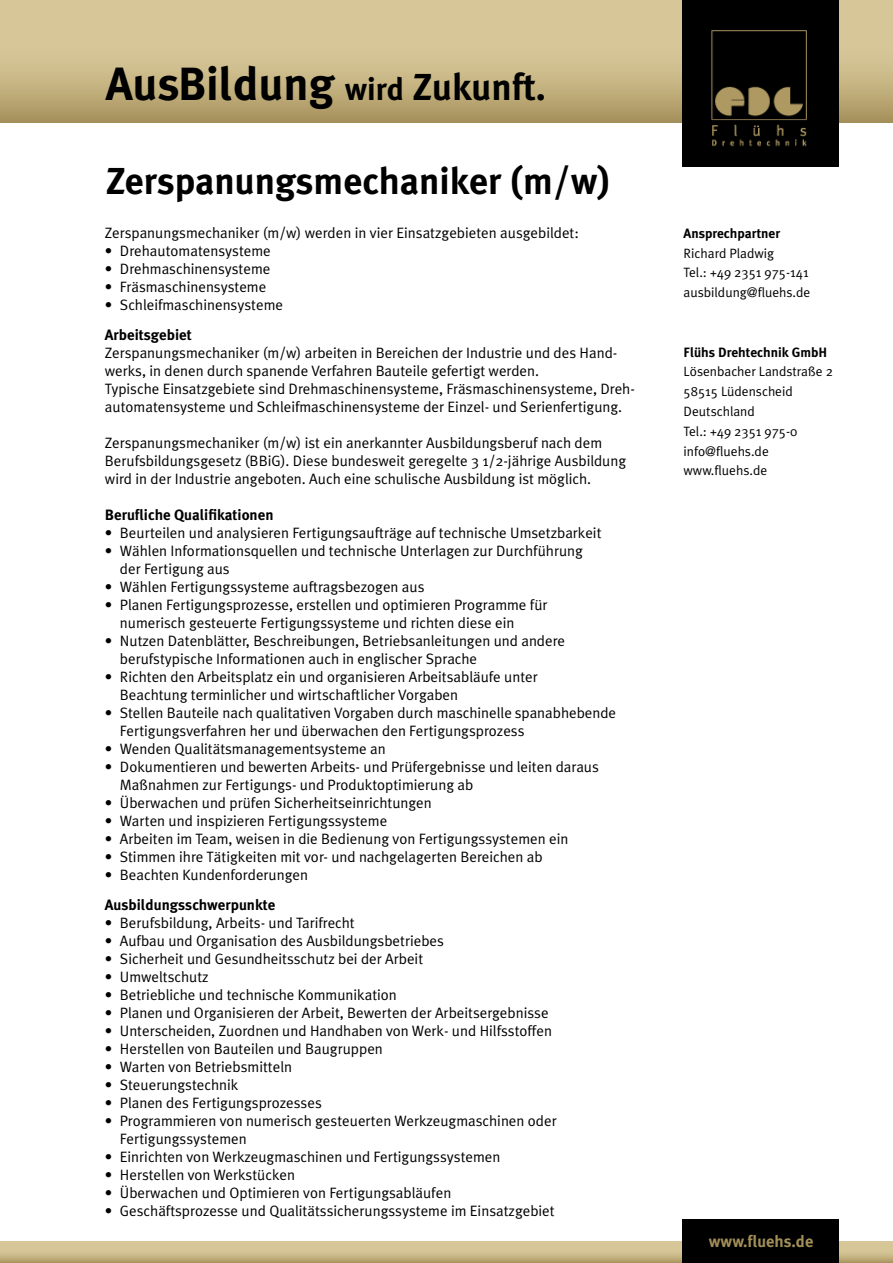
<style>
.page{position:relative;width:893px;height:1263px;background:#fff}
.page>*{position:absolute;margin:0;border:0;box-sizing:border-box;transform-origin:0 0}
.t1{font:700 46.5px "Meta Plus";color:#000}
.t2{font:700 37.5px "Meta Plus";color:#000}
.t3{font:700 16.5px "Meta Plus";color:#a28e58}
.t4{font:15px/18px "Meta Plus Normal";color:#000}
.t5{font:700 15px "Meta Plus";color:#000}
.t6{font:13.5px/19.8px "Meta Plus Normal";color:#000}
.t7{font:700 13.5px "Meta Plus";color:#000}
.s1{font-size:31.5px}
.s2{font-size:37.5px}
</style>
<div class="page">
<svg style="left:0;top:0;width:893px;height:123px;background:#c9b888"></svg>
<img style="left:682px;top:0;width:157px;height:167px">
<svg style="left:0;top:1242px;width:893px;height:21px;background:#cab989"></svg>
<div style="left:682px;top:1219px;width:157px;height:44px;background:#000"></div>
<h1 class="t1" style="left:106px;top:57px;width:441px">AusBildung <span class="s1">wird</span> <span class="s2">Zukunft.</span></h1>
<h2 class="t2" style="left:106px;top:159px;width:506px">Zerspanungsmechaniker (m/w)</h2>
<p class="t4" style="left:105px;top:224px;width:476px">Zerspanungsmechaniker (m/w) werden in vier Einsatzgebieten ausgebildet:</p>
<p class="t4" style="left:105px;top:242px;width:167px">• Drehautomatensysteme</p>
<p class="t4" style="left:105px;top:260px;width:167px">• Drehmaschinensysteme</p>
<p class="t4" style="left:105px;top:278px;width:163px">• Fräsmaschinensysteme</p>
<p class="t4" style="left:105px;top:296px;width:180px">• Schleifmaschinensysteme</p>
<p class="t5" style="left:105px;top:326px;width:88px">Arbeitsgebiet</p>
<p class="t4" style="left:105px;top:344px;width:531px">Zerspanungsmechaniker (m/w) arbeiten in Bereichen der Industrie und des Hand&shy;werks, in denen durch spanende Verfahren Bauteile gefertigt werden.<br>Typische Einsatzgebiete sind Drehmaschinensysteme, Fräsmaschinensysteme, Dreh&shy;automatensysteme und Schleifmaschinensysteme der Einzel- und Serienfertigung.</p>
<p class="t4" style="left:105px;top:434px;width:523px">Zerspanungsmechaniker (m/w) ist ein anerkannter Ausbildungsberuf nach dem<br>Berufsbildungsgesetz (BBiG). Diese bundesweit geregelte 3 1/2-jährige Ausbildung wird in der Industrie angeboten. Auch eine schulische Ausbildung ist möglich.</p>
<p class="t5" style="left:105px;top:506px;width:170px">Berufliche Qualifikationen</p>
<p class="t4" style="left:105px;top:524px;width:498px">• Beurteilen und analysieren Fertigungsaufträge auf technische Umsetzbarkeit</p>
<p class="t4" style="left:120px;top:542px;width:465px;text-indent:-15px">• Wählen Informationsquellen und technische Unterlagen zur Durchführung der Fertigung aus</p>
<p class="t4" style="left:105px;top:578px;width:321px">• Wählen Fertigungssysteme auftragsbezogen aus</p>
<p class="t4" style="left:120px;top:596px;width:429px;text-indent:-15px">• Planen Fertigungsprozesse, erstellen und optimieren Programme für numerisch gesteuerte Fertigungssysteme und richten diese ein</p>
<p class="t4" style="left:120px;top:632px;width:447px;text-indent:-15px">• Nutzen Datenblätter, Beschreibungen, Betriebsanleitungen und andere berufstypische Informationen auch in englischer Sprache</p>
<p class="t4" style="left:120px;top:668px;width:419px;text-indent:-15px">• Richten den Arbeitsplatz ein und organisieren Arbeitsabläufe unter<br>Beachtung terminlicher und wirtschaftlicher Vorgaben</p>
<p class="t4" style="left:120px;top:704px;width:498px;text-indent:-15px">• Stellen Bauteile nach qualitativen Vorgaben durch maschinelle spanabhebende<br>Fertigungsverfahren her und überwachen den Fertigungsprozess</p>
<p class="t4" style="left:105px;top:740px;width:282px">• Wenden Qualitätsmanagementsysteme an</p>
<p class="t4" style="left:120px;top:758px;width:481px;text-indent:-15px">• Dokumentieren und bewerten Arbeits- und Prüfergebnisse und leiten daraus<br>Maßnahmen zur Fertigungs- und Produktoptimierung ab</p>
<p class="t4" style="left:105px;top:794px;width:328px">• Überwachen und prüfen Sicherheitseinrichtungen</p>
<p class="t4" style="left:105px;top:812px;width:284px">• Warten und inspizieren Fertigungssysteme</p>
<p class="t4" style="left:105px;top:830px;width:465px">• Arbeiten im Team, weisen in die Bedienung von Fertigungssystemen ein</p>
<p class="t4" style="left:105px;top:848px;width:439px">• Stimmen ihre Tätigkeiten mit vor- und nachgelagerten Bereichen ab</p>
<p class="t4" style="left:105px;top:866px;width:205px">• Beachten Kundenforderungen</p>
<p class="t5" style="left:105px;top:896px;width:172px">Ausbildungsschwerpunkte</p>
<p class="t4" style="left:105px;top:914px;width:251px">• Berufsbildung, Arbeits- und Tarifrecht</p>
<p class="t4" style="left:105px;top:932px;width:341px">• Aufbau und Organisation des Ausbildungsbetriebes</p>
<p class="t4" style="left:105px;top:950px;width:320px">• Sicherheit und Gesundheitsschutz bei der Arbeit</p>
<p class="t4" style="left:105px;top:968px;width:105px">• Umweltschutz</p>
<p class="t4" style="left:105px;top:986px;width:294px">• Betriebliche und technische Kommunikation</p>
<p class="t4" style="left:105px;top:1004px;width:445px">• Planen und Organisieren der Arbeit, Bewerten der Arbeitsergebnisse</p>
<p class="t4" style="left:105px;top:1022px;width:449px">• Unterscheiden, Zuordnen und Handhaben von Werk- und Hilfsstoffen</p>
<p class="t4" style="left:105px;top:1040px;width:279px">• Herstellen von Bauteilen und Baugruppen</p>
<p class="t4" style="left:105px;top:1058px;width:189px">• Warten von Betriebsmitteln</p>
<p class="t4" style="left:105px;top:1076px;width:135px">• Steuerungstechnik</p>
<p class="t4" style="left:105px;top:1094px;width:218px">• Planen des Fertigungsprozesses</p>
<p class="t4" style="left:120px;top:1112px;width:438px;text-indent:-15px">• Programmieren von numerisch gesteuerten Werkzeugmaschinen oder<br>Fertigungssystemen</p>
<p class="t4" style="left:105px;top:1148px;width:397px">• Einrichten von Werkzeugmaschinen und Fertigungssystemen</p>
<p class="t4" style="left:105px;top:1166px;width:192px">• Herstellen von Werkstücken</p>
<p class="t4" style="left:105px;top:1184px;width:348px">• Überwachen und Optimieren von Fertigungsabläufen</p>
<p class="t4" style="left:105px;top:1202px;width:451px">• Geschäftsprozesse und Qualitätssicherungssysteme im Einsatzgebiet</p>
<p class="t7" style="left:684px;top:225px;width:98px">Ansprechpartner</p>
<p class="t6" style="left:684px;top:243px;width:128px">Richard Pladwig<br>Tel.: +49 2351 975-141 ausbildung@fluehs.de</p>
<p class="t7" style="left:684px;top:344px;width:145px">Flühs Drehtechnik GmbH</p>
<p class="t6" style="left:684px;top:362px;width:151px">Lösenbacher Landstraße 2<br>58515 Lüdenscheid<br>Deutschland<br>Tel.: +49 2351 975-0 info@fluehs.de www.fluehs.de</p>
<p class="t3" style="left:709px;top:1232px;width:106px">www.fluehs.de</p>
</div>
